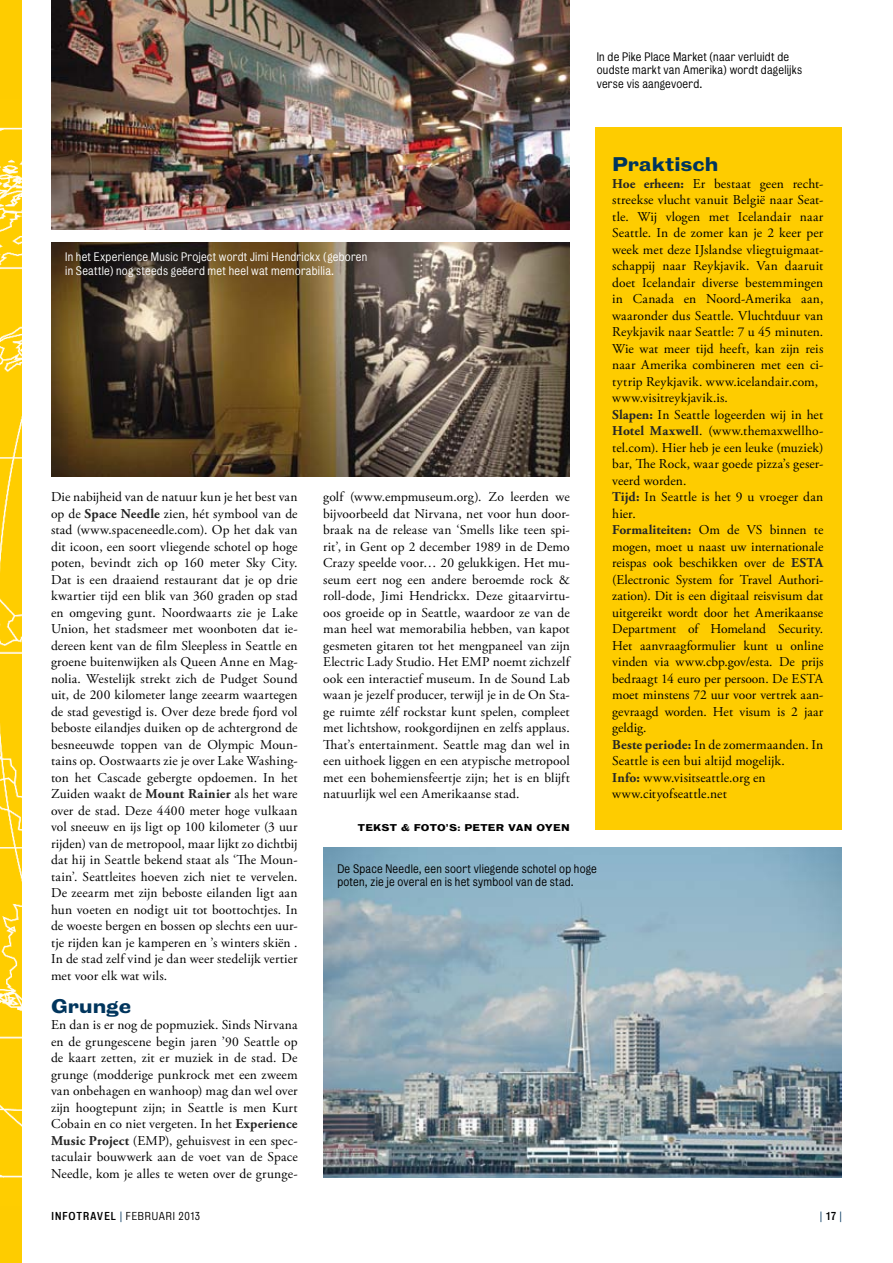
<style>
.page{position:relative;width:893px;height:1263px;background:#fff}
.page>*{position:absolute;margin:0;border:0;box-sizing:border-box;transform-origin:0 0}
.t1{font:18px "Bureau Grotesque Seven Nine";color:#00355d}
.t2{font:13.5px/16.5px "Adobe Garamond Pro";letter-spacing:.01em;color:#000;text-align:justify}
.t3{font:11.25px/13.5px "Bureau Grotesque Five One";letter-spacing:.02em;color:#000}
.t4{font:11.25px/13.5px "Bureau Grotesque Five One";letter-spacing:.02em;color:#fff}
.t5{font:10.5px "Bureau Grotesque Five One";letter-spacing:.07em;color:#000}
.t6{font:10.5px "Bureau Grotesque Five One";color:#00355d}
.t7{font:9px "Bureau Grotesque Seven Nine";letter-spacing:.015em;color:#000}
.s1{font-weight:700;color:#262626}
.s2{font-family:"Bureau Grotesque Five Three"}
.s3{color:#00355d}
.s4{font-family:"Bureau Grotesque Five Three";color:#000}
</style>
<div class="page">
<div style="left:0;top:0;width:21px;height:1263px;background:#fecc00"></div>
<img style="left:0;top:127px;width:21px;height:1051px">
<div style="left:595px;top:128px;width:247px;height:702px;background:#fecc00"></div>
<img style="left:323px;top:848px;width:519px;height:330px">
<img style="left:51px;top:242px;width:519px;height:234px">
<img style="left:51px;top:0;width:519px;height:230px">
<p class="t3" style="left:597px;top:50px;width:207px">In de Pike Place Market (naar verluidt de oudste markt van Amerika) wordt dagelijks verse vis aangevoerd.</p>
<p class="t4" style="left:65px;top:250px;width:304px">In het Experience Music Project wordt Jimi Hendrickx (geboren in Seattle) nog steeds geëerd met heel wat memorabilia.</p>
<p class="t2" style="left:51px;top:489px;width:248px">Die nabijheid van de natuur kun je het best van op de <span class="s1">Space Needle</span> zien, hét symbool van de stad (www.spaceneedle.com). Op het dak van dit icoon, een soort vliegende schotel op hoge poten, bevindt zich op 160 meter Sky City.<br>Dat is een draaiend restaurant dat je op drie kwartier tijd een blik van 360 graden op stad en omgeving gunt. Noordwaarts zie je Lake Union, het stadsmeer met woonboten dat ie&shy;dereen kent van de film Sleepless in Seattle en groene buitenwijken als Queen Anne en Mag&shy;nolia. Westelijk strekt zich de Pudget Sound uit, de 200 kilometer lange zeearm waartegen de stad gevestigd is. Over deze brede fjord vol beboste eilandjes duiken op de achtergrond de besneeuwde toppen van de Olympic Moun&shy;tains op. Oostwaarts zie je over Lake Washing&shy;ton het Cascade gebergte opdoemen. In het Zuiden waakt de <span class="s1">Mount Rainier</span> als het ware over de stad. Deze 4400 meter hoge vulkaan vol sneeuw en ijs ligt op 100 kilometer (3 uur rijden) van de metropool, maar lijkt zo dichtbij dat hij in Seattle bekend staat als ‘The Moun&shy;tain’. Seattleites hoeven zich niet te vervelen.<br>De zeearm met zijn beboste eilanden ligt aan hun voeten en nodigt uit tot boottochtjes. In de woeste bergen en bossen op slechts een uur&shy;tje rijden kan je kamperen en ’s winters skiën .<br>In de stad zelf vind je dan weer stedelijk vertier met voor elk wat wils.</p>
<h1 class="t1" style="left:51px;top:995px;width:82px">Grunge</h1>
<p class="t2" style="left:51px;top:1017px;width:248px">En dan is er nog de popmuziek. Sinds Nirvana en de grungescene begin jaren ’90 Seattle op de kaart zetten, zit er muziek in de stad. De grunge (modderige punkrock met een zweem van onbehagen en wanhoop) mag dan wel over zijn hoogtepunt zijn; in Seattle is men Kurt Cobain en co niet vergeten. In het <span class="s1">Experience Music Project</span> (EMP), gehuisvest in een spec&shy;taculair bouwwerk aan de voet van de Space Needle, kom je alles te weten over de grunge-</p>
<p class="t2" style="left:323px;top:489px;width:248px">golf (www.empmuseum.org). Zo leerden we bijvoorbeeld dat Nirvana, net voor hun door&shy;braak na de release van ‘Smells like teen spi&shy;rit’, in Gent op 2 december 1989 in de Demo Crazy speelde voor… 20 gelukkigen. Het mu&shy;seum eert nog een andere beroemde rock &amp; roll-dode, Jimi Hendrickx. Deze gitaarvirtu&shy;oos groeide op in Seattle, waardoor ze van de man heel wat memorabilia hebben, van kapot gesmeten gitaren tot het mengpaneel van zijn Electric Lady Studio. Het EMP noemt zichzelf ook een interactief museum. In de Sound Lab waan je jezelf producer, terwijl je in de On Sta&shy;ge ruimte zélf rockstar kunt spelen, compleet met lichtshow, rookgordijnen en zelfs applaus.<br>That’s entertainment. Seattle mag dan wel in een uithoek liggen en een atypische metropool met een bohemiensfeertje zijn; het is en blijft natuurlijk wel een Amerikaanse stad.</p>
<p class="t7" style="left:358px;top:822px;width:123px">TEKST &amp; FOTO’s: Pete</p>
<p class="t7" style="left:496px;top:822px;width:75px">r Van Oyen</p>
<p class="t3" style="left:337px;top:862px;width:261px">De Space Needle, een soort vliegende schotel op hoge poten, zie je overal en is het symbool van de stad.</p>
<h1 class="t1" style="left:612px;top:153px;width:108px">Praktisch</h1>
<p class="t2" style="left:612px;top:176px;width:213px;text-align:left"><span class="s1">Hoe erheen:</span> Er bestaat geen recht&shy;streekse vlucht vanuit België naar Seat&shy;tle. Wij vlogen met Icelandair naar Seattle. In de zomer kan je 2 keer per week met deze IJslandse vliegtuigmaat&shy;schappij naar Reykjavik. Van daaruit doet Icelandair diverse bestemmingen in Canada en Noord-Amerika aan, waaronder dus Seattle. Vluchtduur van Reykjavik naar Seattle: 7 u 45 minuten.<br>Wie wat meer tijd heeft, kan zijn reis naar Amerika combineren met een ci&shy;tytrip Reykjavik. www.icelandair.com, www.visitreykjavik.is.<br><span class="s1">Slapen:</span> In Seattle logeerden wij in het <span class="s1">Hotel Maxwell</span>. (www.themaxwellho&shy;tel.com). Hier heb je een leuke (muziek) bar, The Rock, waar goede pizza’s geser&shy;veerd worden.<br><span class="s1">Tijd:</span> In Seattle is het 9 u vroeger dan hier.<br><span class="s1">Formaliteiten:</span> Om de VS binnen te mogen, moet u naast uw internationale reispas ook beschikken over de <span class="s1">ESTA </span>(Electronic System for Travel Authori&shy;zation). Dit is een digitaal reisvisum dat uitgereikt wordt door het Amerikaanse Department of Homeland Security.<br>Het aanvraagformulier kunt u online vinden via www.cbp.gov/esta. De prijs bedraagt 14 euro per persoon. De ESTA moet minstens 72 uur voor vertrek aan&shy;gevraagd worden. Het visum is 2 jaar geldig.<br><span class="s1">Beste periode:</span> In de zomermaanden. In Seattle is een bui altijd mogelijk.<br><span class="s1">Info:</span> www.visitseattle.org en www.cityofseattle.net</p>
<p class="t5" style="left:51px;top:1210px;width:150px"><span class="s2">INFOTRAVEL</span> <span class="s3">|</span> februari 2013</p>
<p class="t6" style="left:820px;top:1210px;width:23px">| <span class="s4">17</span> |</p>
</div>
